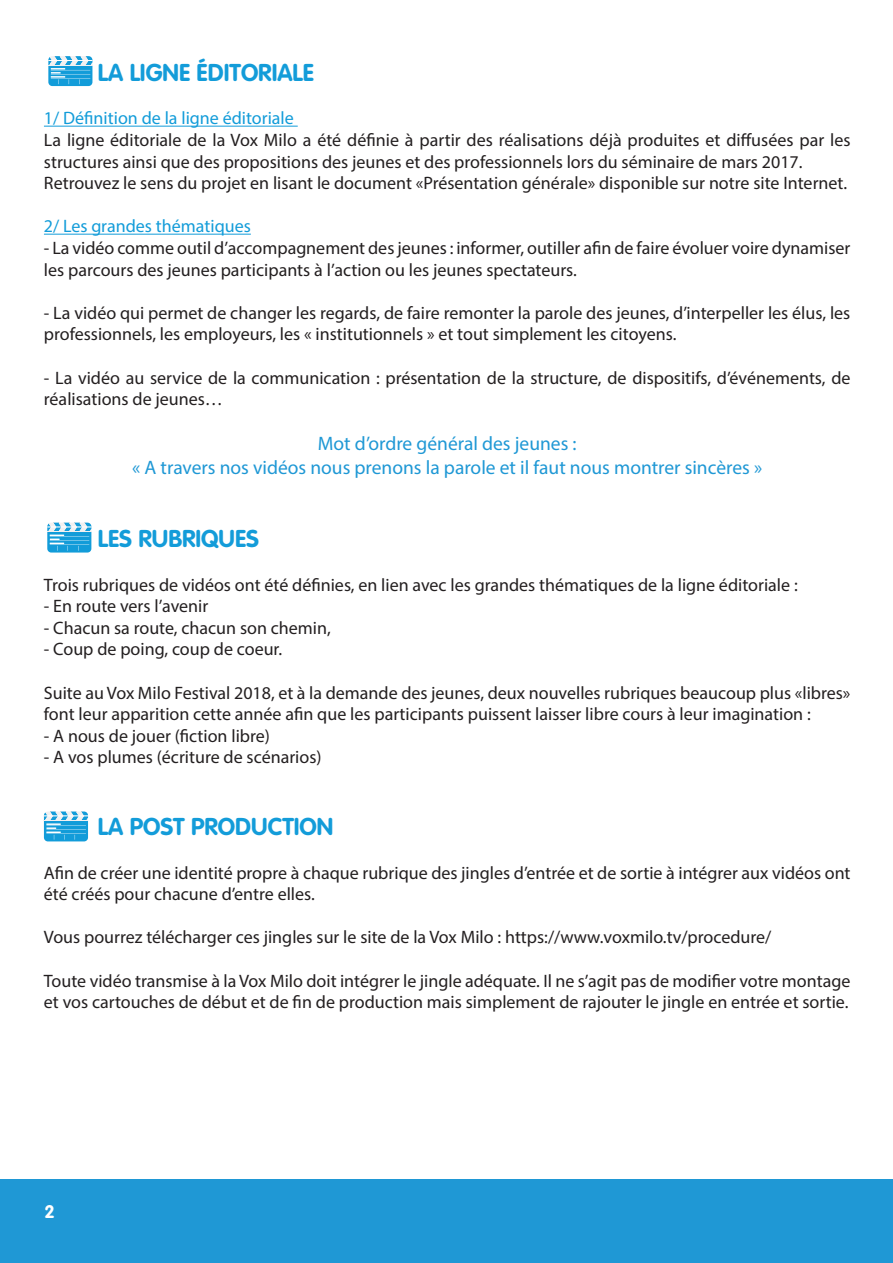
<style>
.page{position:relative;width:893px;height:1263px;background:#fff}
.page>*{position:absolute;margin:0;border:0;box-sizing:border-box;transform-origin:0 0}
.t1{font:700 24px "VAG Rounded";color:#139cd9}
.t2{font:19.5px "Myriad Pro";color:#1f98d5}
.t3{font:18px/21.6px "Myriad Pro";color:#231f20}
.t4{font:18px "Myriad Pro";color:#129cd9}
.t5{font:700 18px "VAG Rounded";color:#fff}
</style>
<div class="page">
<div style="left:0;top:1179px;width:893px;height:84px;background:#1f98d5"></div>
<hr style="left:44px;top:126px;width:254px;height:1px;background:#129cd9">
<hr style="left:44px;top:234px;width:207px;height:1px;background:#129cd9">
<svg style="left:48px;top:56px;width:44px;height:30px"></svg>
<svg style="left:47px;top:523px;width:44px;height:29px"></svg>
<svg style="left:44px;top:811px;width:44px;height:30px"></svg>
<p class="t1" style="left:98px;top:59px;width:217px">LA LIGNE ÉDITORIALE</p>
<p class="t4" style="left:44px;top:107px;width:251px">1/ Définition de la ligne éditoriale</p>
<p class="t3" style="left:44px;top:129px;width:808px">La ligne éditoriale de la Vox Milo a été définie à partir des réalisations déjà produites et diffusées par les structures ainsi que des propositions des jeunes et des professionnels lors du séminaire de mars 2017.</p>
<p class="t3" style="left:44px;top:172px;width:805px">Retrouvez le sens du projet en lisant le document «Présentation générale» disponible sur notre site Internet.</p>
<p class="t4" style="left:44px;top:215px;width:208px">2/ Les grandes thématiques</p>
<p class="t3" style="left:44px;top:237px;width:808px">- La vidéo comme outil d’accompagnement des jeunes : informer, outiller afin de faire évoluer voire dynamiser les parcours des jeunes participants à l’action ou les jeunes spectateurs.</p>
<p class="t3" style="left:44px;top:302px;width:808px">- La vidéo qui permet de changer les regards, de faire remonter la parole des jeunes, d’interpeller les élus, les professionnels, les employeurs, les « institutionnels » et tout simplement les citoyens.</p>
<p class="t3" style="left:44px;top:366px;width:808px">- La vidéo au service de la communication : présentation de la structure, de dispositifs, d’événements, de réalisations de jeunes…</p>
<p class="t2" style="left:318px;top:432px;width:260px">Mot d’ordre général des jeunes :</p>
<p class="t2" style="left:132px;top:455px;width:631px">« A travers nos vidéos nous prenons la parole et il faut nous montrer sincères »</p>
<p class="t1" style="left:98px;top:525px;width:163px">LES RUBRIQUES</p>
<p class="t3" style="left:44px;top:573px;width:755px">Trois rubriques de vidéos ont été définies, en lien avec les grandes thématiques de la ligne éditoriale :</p>
<p class="t3" style="left:44px;top:595px;width:166px">- En route vers l’avenir</p>
<p class="t3" style="left:44px;top:617px;width:288px">- Chacun sa route, chacun son chemin,</p>
<p class="t3" style="left:44px;top:638px;width:240px">- Coup de poing, coup de coeur.</p>
<p class="t3" style="left:44px;top:681px;width:808px">Suite au Vox Milo Festival 2018, et à la demande des jeunes, deux nouvelles rubriques beaucoup plus «libres» font leur apparition cette année afin que les participants puissent laisser libre cours à leur imagination :</p>
<p class="t3" style="left:44px;top:725px;width:228px">- A nous de jouer (fiction libre)</p>
<p class="t3" style="left:44px;top:746px;width:279px">- A vos plumes (écriture de scénarios)</p>
<p class="t1" style="left:98px;top:813px;width:237px">LA POST PRODUCTION</p>
<p class="t3" style="left:44px;top:861px;width:808px">Afin de créer une identité propre à chaque rubrique des jingles d’entrée et de sortie à intégrer aux vidéos ont été créés pour chacune d’entre elles.</p>
<p class="t3" style="left:44px;top:926px;width:729px">Vous pourrez télécharger ces jingles sur le site de la Vox Milo : https://www.voxmilo.tv/procedure/</p>
<p class="t3" style="left:44px;top:969px;width:808px">Toute vidéo transmise à la Vox Milo doit intégrer le jingle adéquate. Il ne s’agit pas de modifier votre montage et vos cartouches de début et de fin de production mais simplement de rajouter le jingle en entrée et sortie.</p>
<p class="t5" style="left:44px;top:1200px;width:12px">2</p>
</div>
